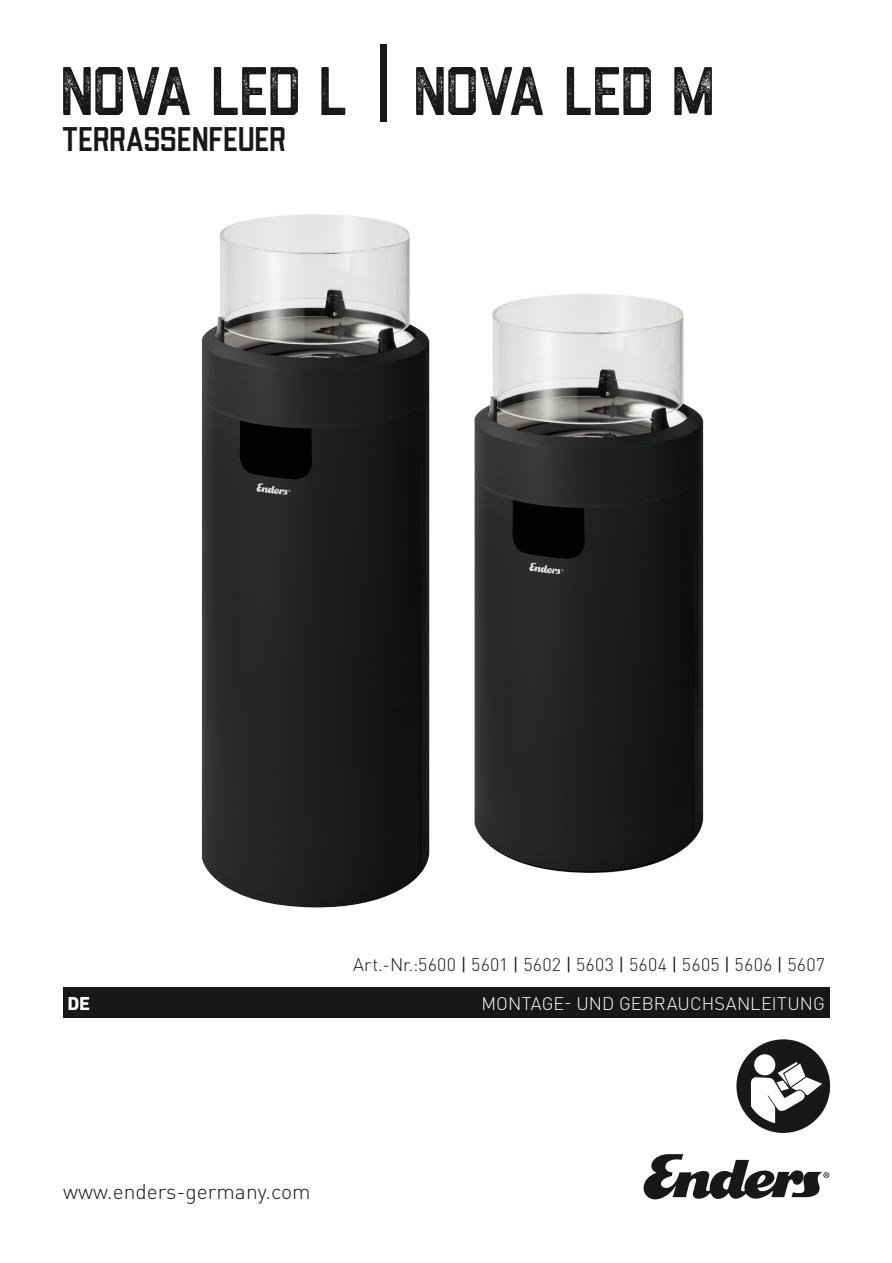
<style>
.page{position:relative;width:892px;height:1263px;background:#fff}
.page>*{position:absolute;margin:0;border:0;box-sizing:border-box;transform-origin:0 0}
.t1{font:90px "Draught K Sans Serif Textured";letter-spacing:-.01em;color:#171818}
.t2{font:45px "Draught K Sans Serif";color:#171818}
.t3{font:300 21px "DIN Pro";color:#171818}
.t4{font:300 18px "DIN Pro";letter-spacing:.015em;color:#171818}
.t5{font:300 18px "DIN Pro";letter-spacing:.005em;color:#fff}
.t6{font:700 18px "DIN Pro";color:#fff}
.s1{font-family:"DIN Pro"}
.s2{font-weight:400}
</style>
<div class="page">
<svg style="left:643px;top:1154px;width:185px;height:46px"></svg>
<div style="left:63px;top:987px;width:765px;height:31px;background:#171818"></div>
<svg style="left:736px;top:1039px;width:93px;height:93px"></svg>
<img style="left:201px;top:214px;width:228px;height:694px">
<img style="left:474px;top:294px;width:230px;height:579px">
<h1 class="t1" style="left:63px;top:43px;width:655px">NOVA LED L <span class="s1">|</span> NOVA LED M</h1>
<h2 class="t2" style="left:63px;top:115px;width:226px">TERRASSENFEUER</h2>
<p class="t4" style="left:353px;top:952px;width:473px">Art.-Nr.:5600 <span class="s2">|</span> 5601 <span class="s2">|</span> 5602 <span class="s2">|</span> 5603 <span class="s2">|</span> 5604 <span class="s2">|</span> 5605 <span class="s2">|</span> 5606 <span class="s2">|</span> 5607</p>
<p class="t6" style="left:67px;top:990px;width:24px">DE</p>
<p class="t5" style="left:481px;top:990px;width:345px">MONTAGE- UND GEBRAUCHSANLEITUNG</p>
<p class="t3" style="left:63px;top:1176px;width:249px">www.enders-germany.com</p>
</div>
